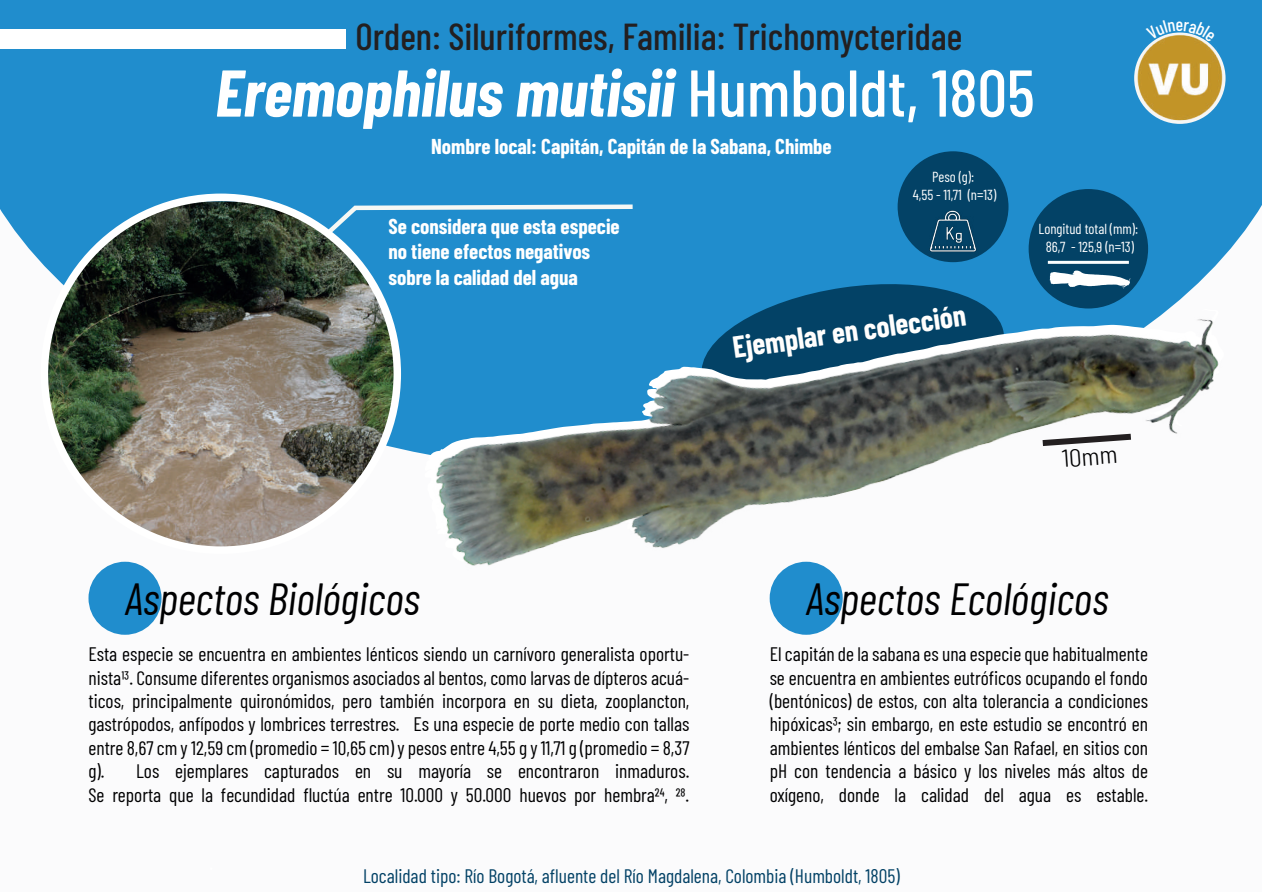
<style>
.page{position:relative;width:1263px;height:893px;background:#fff}
.page>*{position:absolute;margin:0;border:0;box-sizing:border-box;transform-origin:0 0}
.t1{font:italic 700 66px "Barlow Condensed";color:#fff}
.t2{font:italic 45px "Barlow Condensed";color:#000001}
.t3{font:500 37.5px "Barlow Condensed";color:#231f20}
.t4{font:700 29.7px "Barlow Condensed";color:#fffefd}
.t5{font:300 24.45px "Barlow Condensed";color:#000001;scale:1.15 1}
.t6{font:700 21px/25.2px "Barlow Condensed";color:#fff}
.t7{font:19.5px/23.4px "Barlow Condensed";color:#000001;text-align:justify}
.t8{font:19.5px "Barlow Condensed";color:#034266}
.t9{font:14.55px/17.4px "Barlow Condensed";color:#fff;text-align:center}
.s1{font-weight:500;font-style:normal}
</style>
<div class="page">
<div style="left:0;top:1px;width:1261px;height:891px;background:#fbfbfc"></div>
<div style="left:0;top:1px;width:1261px;height:452px;background:#208dcd"></div>
<div style="left:0;top:29px;width:345px;height:19px;background:#fff"></div>
<svg style="left:397px;top:202px;width:240px;height:95px;background:#3497d0"></svg>
<img style="left:1136px;top:34px;width:88px;height:88px">
<img style="left:420px;top:243px;width:822px;height:377px">
<svg style="left:1036px;top:430px;width:101px;height:19px"></svg>
<div style="left:898px;top:151px;width:110px;height:111px;background:#034266;border-radius:50%"></div>
<img style="left:924px;top:210px;width:58px;height:50px">
<img style="left:44px;top:201px;width:353px;height:344px">
<div style="left:41px;top:194px;width:360px;height:360px;border:8px solid #fff;border-radius:50%"></div>
<div style="left:88px;top:562px;width:74px;height:73px;background:#208dcd;border-radius:50%"></div>
<div style="left:770px;top:562px;width:73px;height:73px;background:#208dcd;border-radius:50%"></div>
<div style="left:1029px;top:189px;width:119px;height:119px;background:#034266;border-radius:50%"></div>
<hr style="left:1048px;top:261px;width:81px;height:3px;background:#fcfefe">
<svg style="left:1050px;top:270px;width:80px;height:19px"></svg>
<svg style="left:1146px;top:20px;width:69px;height:22px;background:#4b98b9"></svg>
<h3 class="t3" style="left:356px;top:9px;width:608px">Orden: Siluriformes, Familia: Trichomycteridae</h3>
<h1 class="t1" style="left:215px;top:46px;width:821px">Eremophilus mutisii <span class="s1">Humboldt, 1805</span></h1>
<p class="t6" style="left:431px;top:133px;width:402px">Nombre local: Capitán, Capitán de la Sabana, Chimbe</p>
<p class="t6" style="left:388px;top:213px;width:233px">Se considera que esta especie no tiene efectos negativos sobre la calidad del agua</p>
<p class="t9" style="left:913px;top:167px;width:85px">Peso (g):<br>4,55 - 11,71 (n=13)</p>
<h3 class="t4" style="left:730px;top:327px;width:236px;rotate:-8deg">Ejemplar en colección</h3>
<p class="t9" style="left:1038px;top:219px;width:101px">Longitud total (mm):<br>86,7 - 125,9 (n=13)</p>
<p class="t5" style="left:1061px;top:441px;width:50px;rotate:-4deg">10mm</p>
<h2 class="t2" style="left:125px;top:567px;width:296px">Aspectos Biológicos</h2>
<p class="t7" style="left:88px;top:641px;width:602px">Esta especie se encuentra en ambientes lénticos siendo un carnívoro generalista oportu&shy;nista13. Consume diferentes organismos asociados al bentos, como larvas de dípteros acuá&shy;ticos, principalmente quironómidos, pero también incorpora en su dieta, zooplancton, gastrópodos, anfípodos y lombrices terrestres. Es una especie de porte medio con tallas entre 8,67 cm y 12,59 cm (promedio = 10,65 cm) y pesos entre 4,55 g y 11,71 g (promedio = 8,37 g).</p>
<p class="t7" style="left:88px;top:758px;width:602px;text-align:right">Los ejemplares capturados en su mayoría se encontraron inmaduros.<br>Se reporta que la fecundidad fluctúa entre 10.000 y 50.000 huevos por hembra24, 28.</p>
<h2 class="t2" style="left:806px;top:567px;width:304px">Aspectos Ecológicos</h2>
<p class="t7" style="left:770px;top:641px;width:380px">El capitán de la sabana es una especie que habitualmente se encuentra en ambientes eutróficos ocupando el fondo (bentónicos) de estos, con alta tolerancia a condiciones hipóxicas3; sin embargo, en este estudio se encontró en ambientes lénticos del embalse San Rafael, en sitios con pH con tendencia a básico y los niveles más altos de oxígeno, donde la calidad del agua es estable.</p>
<p class="t8" style="left:363px;top:862px;width:538px">Localidad tipo: Río Bogotá, afluente del Río Magdalena, Colombia (Humboldt, 1805)</p>
<p class="t8" style="left:396px;top:863px;width:472px">Localidad tipo: Chapinero, cerca de Bogotá, Colombia (Eigenmann, 1912)</p>
</div>
